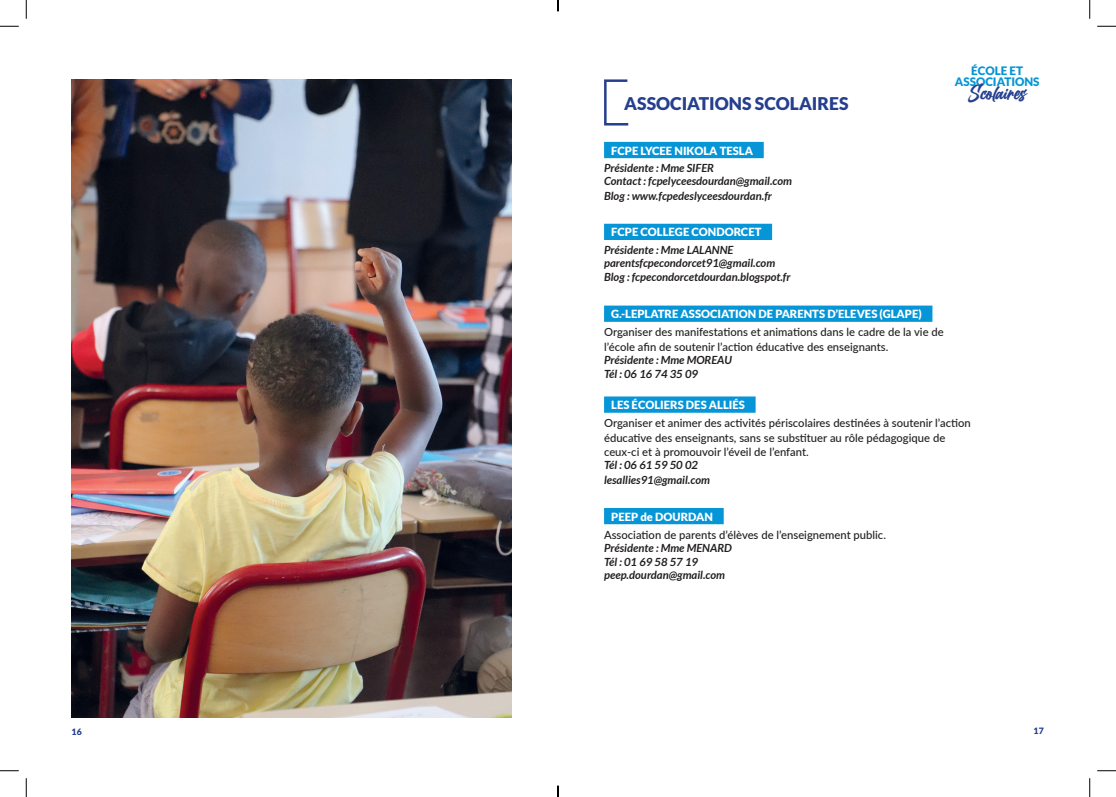
<style>
.page{position:relative;width:1116px;height:797px;background:#fff}
.page>*{position:absolute;margin:0;border:0;box-sizing:border-box;transform-origin:0 0}
.t1{font:20.75px "Billion Dreams";color:#253f8e}
.t2{font:900 17.5px "Lato";color:#253f8e}
.t3{font:900 11.62px/11.1px "Lato";color:#0695d6;text-align:center}
.t4{font:500 11.25px/14.4px "Lato";color:#231f20}
.t5{font:italic 700 11.25px/14px "Lato";color:#231f20}
.t6{font:900 11.25px "Lato";color:#fff}
.t7{font:900 8.75px "Lato";color:#253f8e}
</style>
<div class="page">
<div style="left:604px;top:142px;width:159px;height:16px;background:#0695d6"></div>
<div style="left:604px;top:224px;width:168px;height:16px;background:#0695d6"></div>
<div style="left:604px;top:305px;width:328px;height:17px;background:#0695d6"></div>
<div style="left:604px;top:396px;width:151px;height:17px;background:#0695d6"></div>
<div style="left:604px;top:508px;width:119px;height:16px;background:#0695d6"></div>
<img style="left:71px;top:79px;width:441px;height:638px">
<svg style="left:604px;top:79px;width:25px;height:47px"></svg>
<svg style="left:0;top:25px;width:19px;height:2px"></svg>
<svg style="left:1097px;top:25px;width:18px;height:2px"></svg>
<svg style="left:0;top:770px;width:19px;height:1px"></svg>
<svg style="left:1097px;top:770px;width:18px;height:1px"></svg>
<svg style="left:25px;top:0;width:2px;height:19px"></svg>
<svg style="left:25px;top:778px;width:2px;height:19px"></svg>
<svg style="left:1089px;top:0;width:1px;height:19px"></svg>
<svg style="left:1089px;top:778px;width:1px;height:19px"></svg>
<svg style="left:557px;top:0;width:2px;height:11px"></svg>
<svg style="left:557px;top:785px;width:2px;height:12px"></svg>
<h2 class="t2" style="left:624px;top:93px;width:226px">ASSOCIATIONS SCOLAIRES</h2>
<p class="t3" style="left:954px;top:65px;width:86px">ÉCOLE ET<br>ASSOCIATIONS</p>
<h1 class="t1" style="left:967px;top:78px;width:60px">Scolaires</h1>
<p class="t6" style="left:611px;top:144px;width:143px">FCPE LYCEE NIKOLA TESLA</p>
<p class="t5" style="left:604px;top:161px;width:190px">Présidente : Mme SIFER<br>Contact : fcpelyceesdourdan@gmail.com<br>Blog : www.fcpedeslyceesdourdan.fr</p>
<p class="t6" style="left:611px;top:226px;width:152px">FCPE COLLEGE CONDORCET</p>
<p class="t5" style="left:604px;top:243px;width:188px">Présidente : Mme LALANNE parentsfcpecondorcet91@gmail.com<br>Blog : fcpecondorcetdourdan.blogspot.fr</p>
<p class="t6" style="left:611px;top:307px;width:312px">G.-LEPLATRE ASSOCIATION DE PARENTS D’ELEVES (GLAPE)</p>
<p class="t4" style="left:604px;top:324px;width:341px">Organiser des manifestations et animations dans le cadre de la vie de l’école afin de soutenir l’action éducative des enseignants.</p>
<p class="t5" style="left:604px;top:353px;width:129px;line-height:13.5px">Présidente : Mme MOREAU<br>Tél : 06 16 74 35 09</p>
<p class="t6" style="left:611px;top:398px;width:135px">LES ÉCOLIERS DES ALLIÉS</p>
<p class="t4" style="left:604px;top:415px;width:368px">Organiser et animer des activités périscolaires destinées à soutenir l’action éducative des enseignants, sans se substituer au rôle pédagogique de ceux-ci et à promouvoir l’éveil de l’enfant.</p>
<p class="t5" style="left:604px;top:458px;width:107px;line-height:14.4px">Tél : 06 61 59 50 02 lesallies91@gmail.com</p>
<p class="t6" style="left:611px;top:510px;width:103px">PEEP de DOURDAN</p>
<p class="t4" style="left:604px;top:527px;width:283px">Association de parents d’élèves de l’enseignement public.</p>
<p class="t5" style="left:604px;top:541px;width:129px;line-height:13.5px">Présidente : Mme MENARD<br>Tél : 01 69 58 57 19 peep.dourdan@gmail.com</p>
<p class="t7" style="left:72px;top:726px;width:12px">16</p>
<p class="t7" style="left:1033px;top:726px;width:12px">17</p>
</div>
